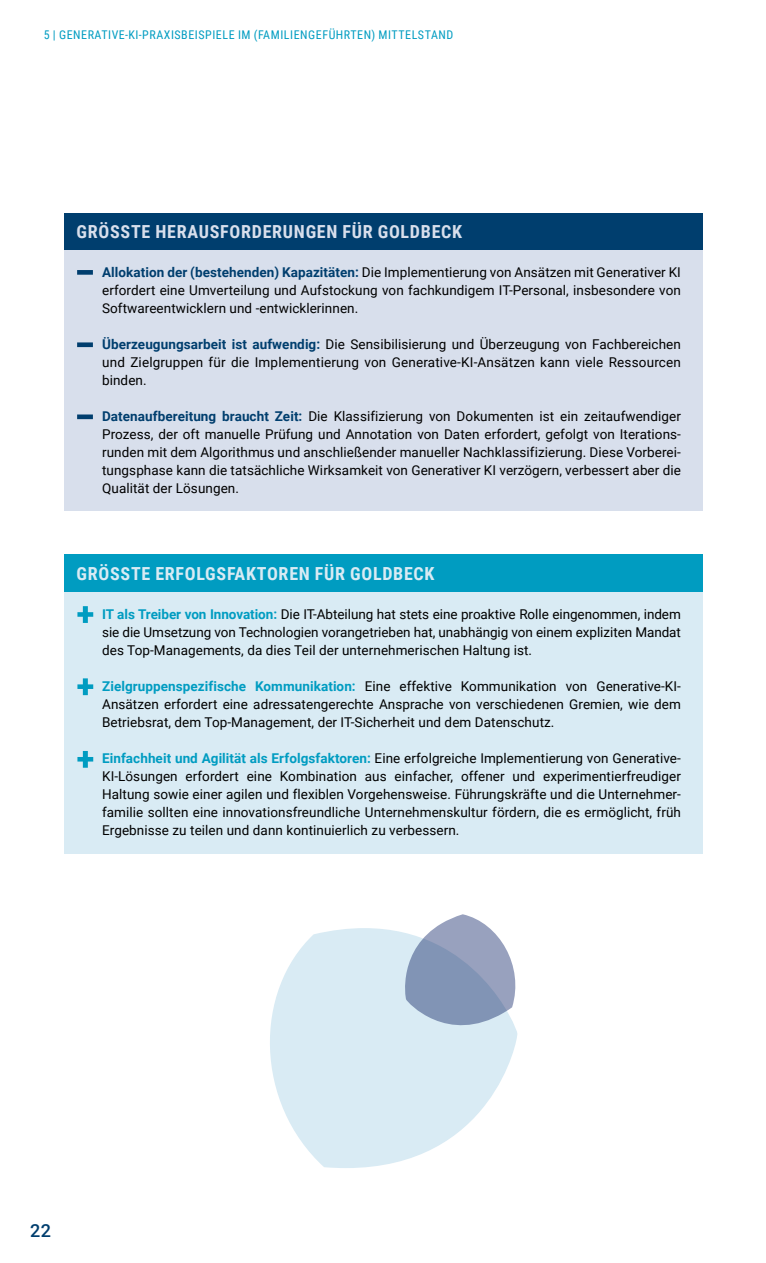
<style>
.page{position:relative;width:766px;height:1263px;background:#fff}
.page>*{position:absolute;margin:0;border:0;box-sizing:border-box;transform-origin:0 0}
.t1{font:700 18px "Roboto Condensed";letter-spacing:.04em;color:#d8dfec}
.t2{font:700 18px "Roboto Condensed";letter-spacing:.04em;color:#d9ebf4}
.t3{font:500 18px "Roboto";color:#003e6e}
.t4{font:13.5px/18px "Roboto";letter-spacing:.005em;color:#000;text-align:justify}
.t5{font:12px "Roboto Condensed";letter-spacing:.045em;color:#009cc1}
.s1{font-weight:700;color:#003e6e}
.s2{font-weight:700;color:#009cc1}
</style>
<div class="page">
<div style="left:64px;top:213px;width:638px;height:37px;background:#003e6e"></div>
<div style="left:64px;top:250px;width:638px;height:261px;background:#d8dfec"></div>
<div style="left:64px;top:554px;width:638px;height:38px;background:#009cc1"></div>
<div style="left:64px;top:592px;width:638px;height:261px;background:#d9ebf4"></div>
<svg style="left:270px;top:928px;width:245px;height:240px;fill:#d9ebf4"></svg>
<svg style="left:398px;top:914px;width:120px;height:132px;background:#b0bdd2"></svg>
<div style="left:77px;top:270px;width:16px;height:5px;background:#003e6e"></div>
<div style="left:77px;top:342px;width:16px;height:5px;background:#003e6e"></div>
<div style="left:77px;top:414px;width:16px;height:5px;background:#003e6e"></div>
<svg style="left:77px;top:606px;width:16px;height:17px"></svg>
<svg style="left:77px;top:751px;width:16px;height:17px"></svg>
<svg style="left:77px;top:678px;width:16px;height:17px"></svg>
<p class="t5" style="left:44px;top:26px;width:411px">5 | GENERATIVE-KI-PRAXISBEISPIELE IM (FAMILIENGEFÜHRTEN) MITTELSTAND</p>
<h1 class="t1" style="left:77px;top:219px;width:387px">GRÖSSTE HERAUSFORDERUNGEN FÜR GOLDBECK</h1>
<p class="t4" style="left:102px;top:263px;width:580px"><span class="s1">Allokation der (bestehenden) Kapazitäten:</span> Die Implementierung von Ansätzen mit Generativer KI erfordert eine Umverteilung und Aufstockung von fachkundigem IT-Personal, insbesondere von Softwareentwicklern und -entwicklerinnen.</p>
<p class="t4" style="left:102px;top:335px;width:580px"><span class="s1">Überzeugungsarbeit ist aufwendig:</span> Die Sensibilisierung und Überzeugung von Fachbereichen und Zielgruppen für die Implementierung von Generative-KI-Ansätzen kann viele Ressourcen binden.</p>
<p class="t4" style="left:102px;top:407px;width:580px"><span class="s1">Datenaufbereitung braucht Zeit:</span> Die Klassifizierung von Dokumenten ist ein zeitaufwendiger Prozess, der oft manuelle Prüfung und Annotation von Daten erfordert, gefolgt von Iterations&shy;runden mit dem Algorithmus und anschließender manueller Nachklassifizierung. Diese Vorberei&shy;tungsphase kann die tatsächliche Wirksamkeit von Generativer KI verzögern, verbessert aber die Qualität der Lösungen.</p>
<h1 class="t2" style="left:77px;top:561px;width:359px">GRÖSSTE ERFOLGSFAKTOREN FÜR GOLDBECK</h1>
<p class="t4" style="left:102px;top:604px;width:580px"><span class="s2">IT als Treiber von Innovation:</span> Die IT-Abteilung hat stets eine proaktive Rolle eingenommen, indem sie die Umsetzung von Technologien vorangetrieben hat, unabhängig von einem expliziten Mandat des Top-Managements, da dies Teil der unternehmerischen Haltung ist.</p>
<p class="t4" style="left:102px;top:676px;width:580px"><span class="s2">Zielgruppenspezifische Kommunikation:</span> Eine effektive Kommunikation von Generative-KI-Ansätzen erfordert eine adressatengerechte Ansprache von verschiedenen Gremien, wie dem Betriebsrat, dem Top-Management, der IT-Sicherheit und dem Datenschutz.</p>
<p class="t4" style="left:102px;top:748px;width:580px"><span class="s2">Einfachheit und Agilität als Erfolgsfaktoren:</span> Eine erfolgreiche Implementierung von Generative-KI-Lösungen erfordert eine Kombination aus einfacher, offener und experimentierfreudiger Haltung sowie einer agilen und flexiblen Vorgehensweise. Führungskräfte und die Unternehmer&shy;familie sollten eine innovationsfreundliche Unternehmenskultur fördern, die es ermöglicht, früh Ergebnisse zu teilen und dann kontinuierlich zu verbessern.</p>
<h1 class="t3" style="left:30px;top:1218px;width:23px">22</h1>
</div>
